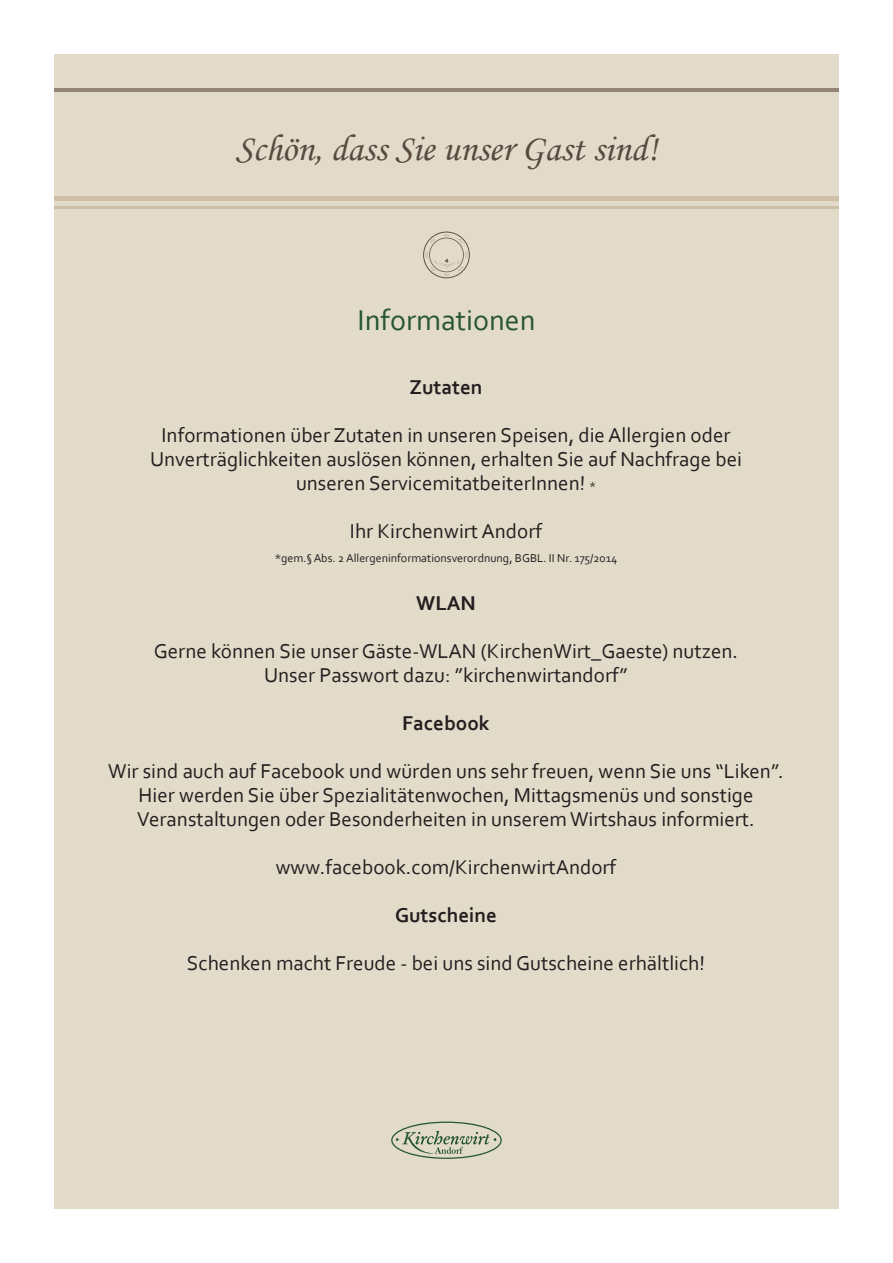
<style>
.page{position:relative;width:893px;height:1263px;background:#fff}
.page>*{position:absolute;margin:0;border:0;box-sizing:border-box;transform-origin:0 0}
.t1{font:37.5px "Monotype Corsiva";color:#594a41}
.t2{font:30px "Corbel";color:#265635}
.t3{font:21px/24px "Corbel";color:#231f20;text-align:center}
.t4{font:700 21px "Corbel";color:#231f20}
.t5{font:12px "Corbel";color:#231f20}
.s1{font-size:12px}
</style>
<div class="page">
<div style="left:54px;top:54px;width:785px;height:1155px;background:#e3dbc9"></div>
<svg style="left:391px;top:1121px;width:111px;height:38px"></svg>
<hr style="left:54px;top:88px;width:784px;height:4px;background:#938478">
<svg style="left:423px;top:232px;width:47px;height:46px"></svg>
<div style="left:54px;top:196px;width:785px;height:5px;background:#cdc0a7"></div>
<hr style="left:54px;top:206px;width:785px;height:2px;background:#cdc0a7">
<h1 class="t1" style="left:235px;top:126px;width:424px">Schön, dass Sie unser Gast sind!</h1>
<h2 class="t2" style="left:357px;top:302px;width:180px">Informationen</h2>
<p class="t4" style="left:409px;top:374px;width:75px">Zutaten</p>
<p class="t3" style="left:150px;top:423px;width:593px">Informationen über Zutaten in unseren Speisen, die Allergien oder<br>Unverträglichkeiten auslösen können, erhalten Sie auf Nachfrage bei unseren ServicemitatbeiterInnen! <span class="s1">*</span></p>
<p class="t3" style="left:350px;top:519px;width:194px">Ihr Kirchenwirt Andorf</p>
<p class="t5" style="left:275px;top:551px;width:344px">*gem.§ Abs. 2 Allergeninformationsverordnung, BGBL. II Nr. 175/2014</p>
<p class="t4" style="left:416px;top:590px;width:61px">WLAN</p>
<p class="t3" style="left:154px;top:639px;width:586px">Gerne können Sie unser Gäste-WLAN (KirchenWirt_Gaeste) nutzen.<br>Unser Passwort dazu: ”kirchenwirtandorf”</p>
<p class="t4" style="left:402px;top:710px;width:89px">Facebook</p>
<p class="t3" style="left:108px;top:759px;width:677px">Wir sind auch auf Facebook und würden uns sehr freuen, wenn Sie uns “Liken”.<br>Hier werden Sie über Spezialitätenwochen, Mittagsmenüs und sonstige<br>Veranstaltungen oder Besonderheiten in unserem Wirtshaus informiert.</p>
<p class="t3" style="left:276px;top:855px;width:342px">www.facebook.com/KirchenwirtAndorf</p>
<p class="t4" style="left:395px;top:902px;width:103px">Gutscheine</p>
<p class="t3" style="left:187px;top:951px;width:519px">Schenken macht Freude - bei uns sind Gutscheine erhältlich!</p>
</div>
